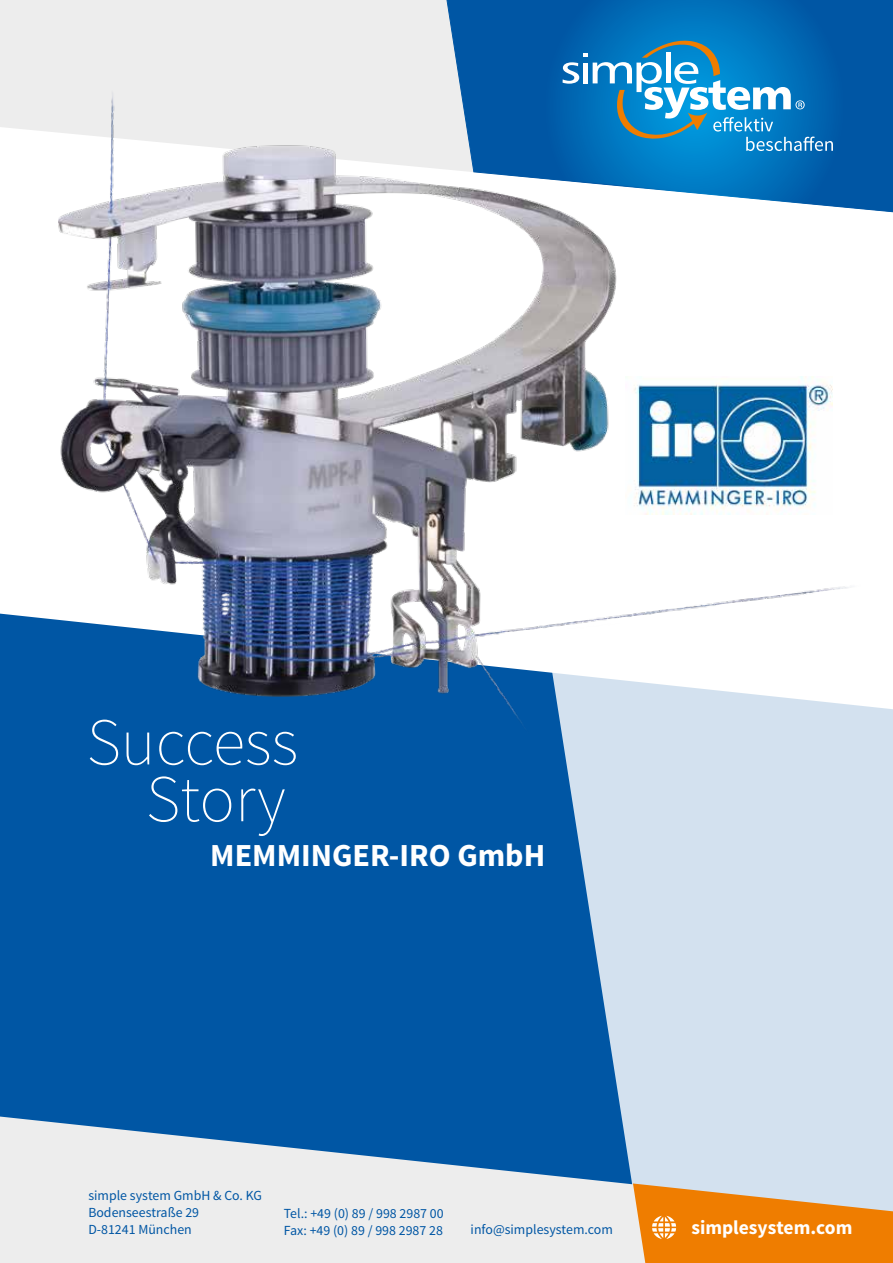
<style>
.page{position:relative;width:893px;height:1263px;background:#fff}
.page>*{position:absolute;margin:0;border:0;box-sizing:border-box;transform-origin:0 0}
.t1{font:200 66.6px/56.8px "Source Sans Pro";color:#fff;text-align:right}
.t2{font:700 32.1px "Source Sans Pro";color:#fff}
.t3{font:700 19.5px "Source Sans Pro";color:#fff}
.t4{font:13.8px/17px "Source Sans Pro";color:#0056a4}
</style>
<div class="page">
<div style="left:0;top:614px;width:470px;height:502px;background:#0056a4"></div>
<svg style="left:470px;top:705px;width:423px;height:478px;background:#9bbcdb"></svg>
<div style="left:0;top:0;width:443px;height:132px;background:#ededed"></div>
<svg style="left:443px;top:0;width:450px;height:213px;background:#0862ac"></svg>
<svg style="left:0;top:1116px;width:653px;height:147px;background:#b6cadc"></svg>
<svg style="left:563px;top:53px;width:24px;height:31px"></svg>
<hr style="left:583px;top:63px;width:4px;height:20px;background:#fff">
<svg style="left:593px;top:38px;width:240px;height:51px;background:#2287c1"></svg>
<svg style="left:633px;top:1183px;width:260px;height:80px;background:#ea9334"></svg>
<img style="left:58px;top:89px;width:802px;height:662px">
<img style="left:625px;top:377px;width:207px;height:137px">
<h1 class="t1" style="left:87px;top:714px;width:213px">Success<br>Story</h1>
<h2 class="t2" style="left:210px;top:834px;width:336px">MEMMINGER-IRO GmbH</h2>
<p class="t4" style="left:88px;top:1187px;width:175px">simple system GmbH &amp; Co. KG<br>Bodenseestraße 29<br>D-81241 München</p>
<p class="t4" style="left:284px;top:1205px;width:161px">Tel.: +49 (0) 89 / 998 2987 00<br>Fax: +49 (0) 89 / 998 2987 28</p>
<p class="t4" style="left:471px;top:1221px;width:144px">info@simplesystem.com</p>
<h3 class="t3" style="left:691px;top:1215px;width:163px">simplesystem.com</h3>
</div>
